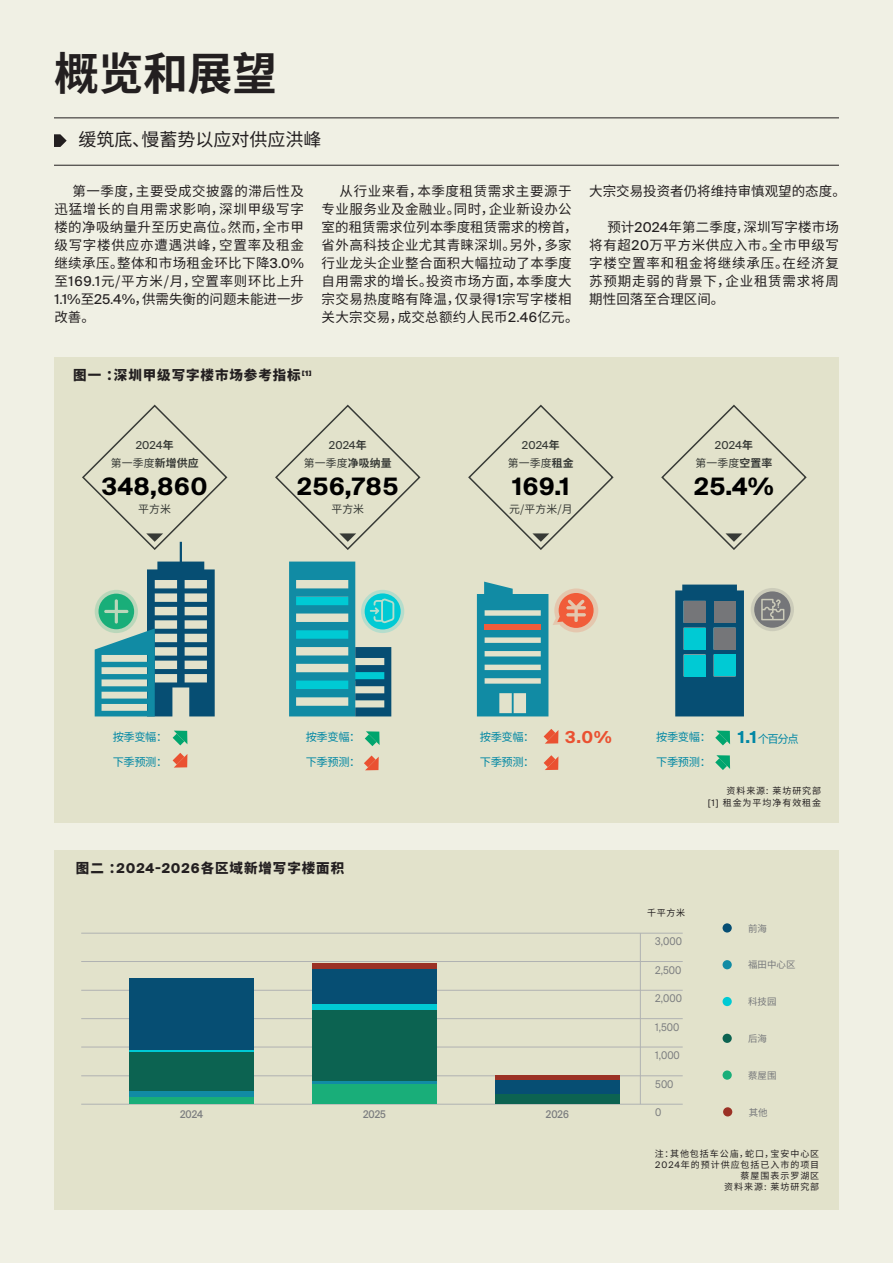
<style>
.page{position:relative;width:893px;height:1263px;background:#fff}
.page>*{position:absolute;margin:0;border:0;box-sizing:border-box;transform-origin:0 0}
.H2_Tiempos_Headline_30pt{font:700 45px "Noto Sans CJ Ksc";letter-spacing:-.01em;color:#231f20}
.ARTICLE_BODY_COPY_1{font:700 24px "Suisse Intl";letter-spacing:.025em;color:#000}
.Tiempos_Text_12pt{font:18px "Noto Sans CJ Ksc";color:#231f20}
.ARTICLE_BODY_COPY_1-2{font:700 16.5px "Suisse Intl";color:#ea5131}
.Tiempos_Text_9pt{font:13.5px/18px "Noto Sans CJ Ksc";letter-spacing:.03em;color:#231f20;text-align:justify}
.PUBLICATION_FURNITURE{font:900 13.5px "Noto Sans CJ Ksc";letter-spacing:.07em;color:#231f20}
.Tiempos_Text_9pt-2{font:13.5px "Noto Sans CJ Ksc";color:#231f20}
.ARTICLE_BODY_COPY_1-3{font:11.25px "Noto Sans CJ Ksc";letter-spacing:-.035em;color:#0087a4}
.PUBLICATION_FURNITURE-2{font:10.8px "Noto Sans CJ Ksc";letter-spacing:.01em;color:#373a36}
.PUBLICATION_FURNITURE-3{font:10.8px "Suisse Intl";letter-spacing:.01em;color:#373a36}
.t1{font:10.5px "Suisse Intl";color:#7b7d7f;scale:.9 1}
.t2{font:500 10.5px "Suisse Intl";color:#7b7d7f;scale:.9 1}
.t3{font:9.45px "Noto Sans CJ Ksc";color:#76787b}
.ARTICLE_BODY_COPY_1-4{font:9px "Noto Sans CJ Ksc";letter-spacing:.105em;color:#231f20}
.PUBLICATION_FURNITURE-4{font:9px "Noto Sans CJ Ksc";color:#231f20}
.s1{font-family:"Suisse Intl"}
.s2{font-family:"Noto Sans CJ Ksc";font-weight:700}
.s3{font-weight:700}
.s4{font-family:"Suisse Intl";font-weight:700;font-size:16.5px}
.s5{font-family:"Suisse Intl";font-weight:700}
</style>
<div class="page">
<div style="left:0;top:0;width:893px;height:1262px;background:#f0f0e4"></div>
<hr style="left:54px;top:165px;width:785px;height:1px;background:#231f20">
<hr style="left:54px;top:118px;width:785px;height:1px;background:#231f20">
<svg style="left:54px;top:134px;width:13px;height:13px"></svg>
<div style="left:54px;top:850px;width:785px;height:360px;background:#e2e2cb"></div>
<div style="left:723px;top:1107px;width:9px;height:9px;background:#9b3125;border-radius:50%"></div>
<div style="left:723px;top:1070px;width:9px;height:10px;background:#19ae79;border-radius:50%"></div>
<div style="left:723px;top:1034px;width:9px;height:9px;background:#0c6351;border-radius:50%"></div>
<div style="left:723px;top:997px;width:9px;height:9px;background:#00cad4;border-radius:50%"></div>
<div style="left:723px;top:923px;width:9px;height:9px;background:#064e73;border-radius:50%"></div>
<div style="left:723px;top:960px;width:9px;height:9px;background:#118ba4;border-radius:50%"></div>
<hr style="left:81px;top:1075px;width:602px;height:1px;background:#b0b2b2">
<hr style="left:81px;top:1047px;width:602px;height:1px;background:#b0b2b2">
<hr style="left:81px;top:1018px;width:602px;height:1px;background:#b0b2b2">
<hr style="left:81px;top:990px;width:602px;height:1px;background:#b0b2b2">
<hr style="left:81px;top:961px;width:602px;height:1px;background:#b0b2b2">
<hr style="left:81px;top:933px;width:602px;height:1px;background:#b0b2b2">
<hr style="left:81px;top:1104px;width:602px;height:1px;background:#b0b2b2">
<div style="left:129px;top:1096px;width:125px;height:8px;background:#19ae79"></div>
<div style="left:129px;top:1091px;width:125px;height:5px;background:#118ba4"></div>
<div style="left:129px;top:1052px;width:125px;height:39px;background:#0c6351"></div>
<hr style="left:129px;top:1050px;width:125px;height:2px;background:#00cad4">
<div style="left:129px;top:978px;width:125px;height:72px;background:#064e73"></div>
<div style="left:495px;top:1093px;width:125px;height:11px;background:#0c6351"></div>
<div style="left:495px;top:1080px;width:125px;height:13px;background:#064e73"></div>
<div style="left:495px;top:1075px;width:125px;height:5px;background:#9b3125"></div>
<div style="left:312px;top:1083px;width:125px;height:21px;background:#19ae79"></div>
<hr style="left:312px;top:1081px;width:125px;height:2px;background:#118ba4">
<div style="left:312px;top:1010px;width:125px;height:71px;background:#0c6351"></div>
<div style="left:312px;top:1003px;width:125px;height:7px;background:#00cad4"></div>
<div style="left:312px;top:969px;width:125px;height:34px;background:#064e73"></div>
<div style="left:312px;top:964px;width:125px;height:5px;background:#9b3125"></div>
<hr style="left:640px;top:933px;width:1px;height:171px;background:#b0b2b2">
<div style="left:54px;top:357px;width:785px;height:466px;background:#e2e2cb"></div>
<div style="left:361px;top:590px;width:43px;height:43px;background:#b5ddcc;border-radius:50%"></div>
<svg style="left:289px;top:561px;width:112px;height:155px"></svg>
<svg style="left:275px;top:404px;width:146px;height:146px"></svg>
<svg style="left:468px;top:404px;width:146px;height:146px"></svg>
<svg style="left:661px;top:404px;width:146px;height:146px"></svg>
<svg style="left:82px;top:404px;width:146px;height:312px"></svg>
<svg style="left:477px;top:582px;width:121px;height:134px"></svg>
<svg style="left:675px;top:585px;width:69px;height:131px"></svg>
<div style="left:714px;top:601px;width:22px;height:22px;background:#757679"></div>
<div style="left:684px;top:601px;width:22px;height:22px;background:#757679"></div>
<div style="left:684px;top:654px;width:22px;height:22px;background:#00cad4"></div>
<div style="left:714px;top:654px;width:22px;height:22px;background:#00cad4"></div>
<div style="left:684px;top:628px;width:22px;height:22px;background:#00cad4"></div>
<div style="left:714px;top:628px;width:22px;height:22px;background:#757679"></div>
<div style="left:751px;top:588px;width:43px;height:43px;background:#ccccba;border-radius:50%"></div>
<svg style="left:754px;top:591px;width:36px;height:37px"></svg>
<svg style="left:544px;top:729px;width:14px;height:15px"></svg>
<svg style="left:544px;top:755px;width:14px;height:15px"></svg>
<svg style="left:364px;top:755px;width:15px;height:15px"></svg>
<svg style="left:173px;top:753px;width:14px;height:15px"></svg>
<svg style="left:173px;top:731px;width:14px;height:14px"></svg>
<svg style="left:365px;top:731px;width:15px;height:15px"></svg>
<svg style="left:715px;top:755px;width:15px;height:15px"></svg>
<svg style="left:715px;top:731px;width:15px;height:14px"></svg>
<p class="H2_Tiempos_Headline_30pt" style="left:54px;top:48px;width:225px">概览和展望</p>
<p class="Tiempos_Text_12pt" style="left:78px;top:130px;width:244px">缓筑底、慢蓄势以应对供应洪峰</p>
<p class="Tiempos_Text_9pt" style="left:54px;top:182px;width:251px;text-indent:18px">第一季度，主要受成交披露的滞后性及迅猛增长的自用需求影响，深圳甲级写字楼的净吸纳量升至历史高位。然而，全市甲级写字楼供应亦遭遇洪峰，空置率及租金继续承压。整体和市场租金环比下降<span class="s1">3.0%</span>至<span class="s1">169.1</span>元/平方米/月，空置率则环比上升<span class="s1">1.1%</span>至<span class="s1">25.4%</span>，供需失衡的问题未能进一步改善。</p>
<p class="Tiempos_Text_9pt" style="left:322px;top:182px;width:258px;text-align:left;text-indent:18px">从行业来看，本季度租赁需求主要源于专业服务业及金融业。同时，企业新设办公室的租赁需求位列本季度租赁需求的榜首，省外高科技企业尤其青睐深圳。另外，多家行业龙头企业整合面积大幅拉动了本季度自用需求的增长。投资市场方面，本季度大宗交易热度略有降温，仅录得<span class="s1">1</span>宗写字楼相关大宗交易，成交总额约人民币<span class="s1">2.46</span>亿元。</p>
<p class="PUBLICATION_FURNITURE" style="left:73px;top:368px;width:240px">图一 ：深圳甲级写字楼市场参考指标<sup>[1]</sup></p>
<p class="Tiempos_Text_9pt-2" style="left:589px;top:183px;width:258px">大宗交易投资者仍将维持审慎观望的态度。</p>
<p class="Tiempos_Text_9pt" style="left:589px;top:218px;width:251px;text-indent:18px">预计<span class="s1">2024</span>年第二季度，深圳写字楼市场将有超<span class="s1">20</span>万平方米供应入市。全市甲级写字楼空置率和租金将继续承压。在经济复苏预期走弱的背景下，企业租赁需求将周期性回落至合理区间。</p>
<p class="PUBLICATION_FURNITURE-3" style="left:136px;top:439px;width:39px">2024<span class="s2">年</span></p>
<p class="PUBLICATION_FURNITURE-2" style="left:111px;top:457px;width:89px">第一季度<span class="s3">新增供应</span></p>
<p class="ARTICLE_BODY_COPY_1" style="left:102px;top:472px;width:107px">348,860</p>
<p class="PUBLICATION_FURNITURE-2" style="left:138px;top:503px;width:34px">平方米</p>
<p class="PUBLICATION_FURNITURE-3" style="left:329px;top:439px;width:39px">2024<span class="s2">年</span></p>
<p class="PUBLICATION_FURNITURE-2" style="left:304px;top:457px;width:89px">第一季度<span class="s3">净吸纳量</span></p>
<p class="ARTICLE_BODY_COPY_1" style="left:297px;top:472px;width:103px">256,785</p>
<p class="PUBLICATION_FURNITURE-2" style="left:331px;top:503px;width:34px">平方米</p>
<p class="PUBLICATION_FURNITURE-3" style="left:522px;top:439px;width:39px">2024<span class="s2">年</span></p>
<p class="PUBLICATION_FURNITURE-2" style="left:508px;top:457px;width:67px">第一季度<span class="s3">租金</span></p>
<p class="ARTICLE_BODY_COPY_1" style="left:512px;top:472px;width:59px">169.1</p>
<p class="PUBLICATION_FURNITURE-2" style="left:509px;top:503px;width:65px">元/平方米/月</p>
<p class="PUBLICATION_FURNITURE-3" style="left:715px;top:439px;width:39px">2024<span class="s2">年</span></p>
<p class="PUBLICATION_FURNITURE-2" style="left:695px;top:457px;width:78px">第一季度<span class="s3">空置率</span></p>
<p class="ARTICLE_BODY_COPY_1" style="left:694px;top:472px;width:81px">25.4%</p>
<p class="ARTICLE_BODY_COPY_1-3" style="left:113px;top:731px;width:56px">按季变幅：</p>
<p class="ARTICLE_BODY_COPY_1-3" style="left:480px;top:730px;width:56px">按季变幅：</p>
<p class="ARTICLE_BODY_COPY_1-3" style="left:113px;top:756px;width:56px">下季预测：</p>
<p class="ARTICLE_BODY_COPY_1-3" style="left:306px;top:730px;width:56px">按季变幅：</p>
<p class="ARTICLE_BODY_COPY_1-3" style="left:480px;top:756px;width:56px">下季预测：</p>
<p class="ARTICLE_BODY_COPY_1-3" style="left:306px;top:756px;width:56px">下季预测：</p>
<p class="ARTICLE_BODY_COPY_1-2" style="left:565px;top:728px;width:48px">3.0%</p>
<p class="ARTICLE_BODY_COPY_1-3" style="left:656px;top:731px;width:56px">按季变幅：</p>
<p class="ARTICLE_BODY_COPY_1-3" style="left:738px;top:733px;width:62px"><span class="s4">1.1</span> 个百分点</p>
<p class="ARTICLE_BODY_COPY_1-3" style="left:656px;top:756px;width:56px">下季预测：</p>
<p class="ARTICLE_BODY_COPY_1-4" style="left:726px;top:786px;width:96px">资料来源<span class="s1">:</span> 莱坊研究部</p>
<p class="ARTICLE_BODY_COPY_1-4" style="left:708px;top:797px;width:115px"><span class="s1">[1]</span> 租金为平均净有效租金</p>
<p class="PUBLICATION_FURNITURE" style="left:76px;top:860px;width:270px">图二 ：<span class="s5">2024-2026</span>各区域新增写字楼面积</p>
<p class="PUBLICATION_FURNITURE-4" style="left:647px;top:907px;width:39px">千平方米</p>
<p class="t1" style="left:655px;top:935px;width:31px">3,000</p>
<p class="t1" style="left:655px;top:964px;width:31px">2,500</p>
<p class="t3" style="left:748px;top:923px;width:20px">前海</p>
<p class="t3" style="left:748px;top:960px;width:49px">福田中心区</p>
<p class="t1" style="left:655px;top:992px;width:31px">2,000</p>
<p class="t3" style="left:748px;top:996px;width:30px">科技园</p>
<p class="t1" style="left:655px;top:1021px;width:28px">1,500</p>
<p class="t3" style="left:748px;top:1033px;width:20px">后海</p>
<p class="t1" style="left:655px;top:1049px;width:29px">1,000</p>
<p class="t1" style="left:655px;top:1078px;width:22px">500</p>
<p class="t3" style="left:748px;top:1070px;width:30px">蔡屋围</p>
<p class="t2" style="left:180px;top:1108px;width:27px">2024</p>
<p class="t2" style="left:363px;top:1108px;width:27px">2025</p>
<p class="t2" style="left:546px;top:1108px;width:27px">2026</p>
<p class="t1" style="left:655px;top:1106px;width:8px">0</p>
<p class="t3" style="left:749px;top:1107px;width:20px">其他</p>
<p class="ARTICLE_BODY_COPY_1-4" style="left:655px;top:1148px;width:166px">注：其他包括车公庙，蛇口，宝安中心区</p>
<p class="ARTICLE_BODY_COPY_1-4" style="left:655px;top:1159px;width:165px"><span class="s1">2024</span>年的预计供应包括已入市的项目</p>
<p class="ARTICLE_BODY_COPY_1-4" style="left:741px;top:1171px;width:80px">蔡屋围表示罗湖区</p>
<p class="ARTICLE_BODY_COPY_1-4" style="left:724px;top:1182px;width:96px">资料来源: 莱坊研究部</p>
</div>
